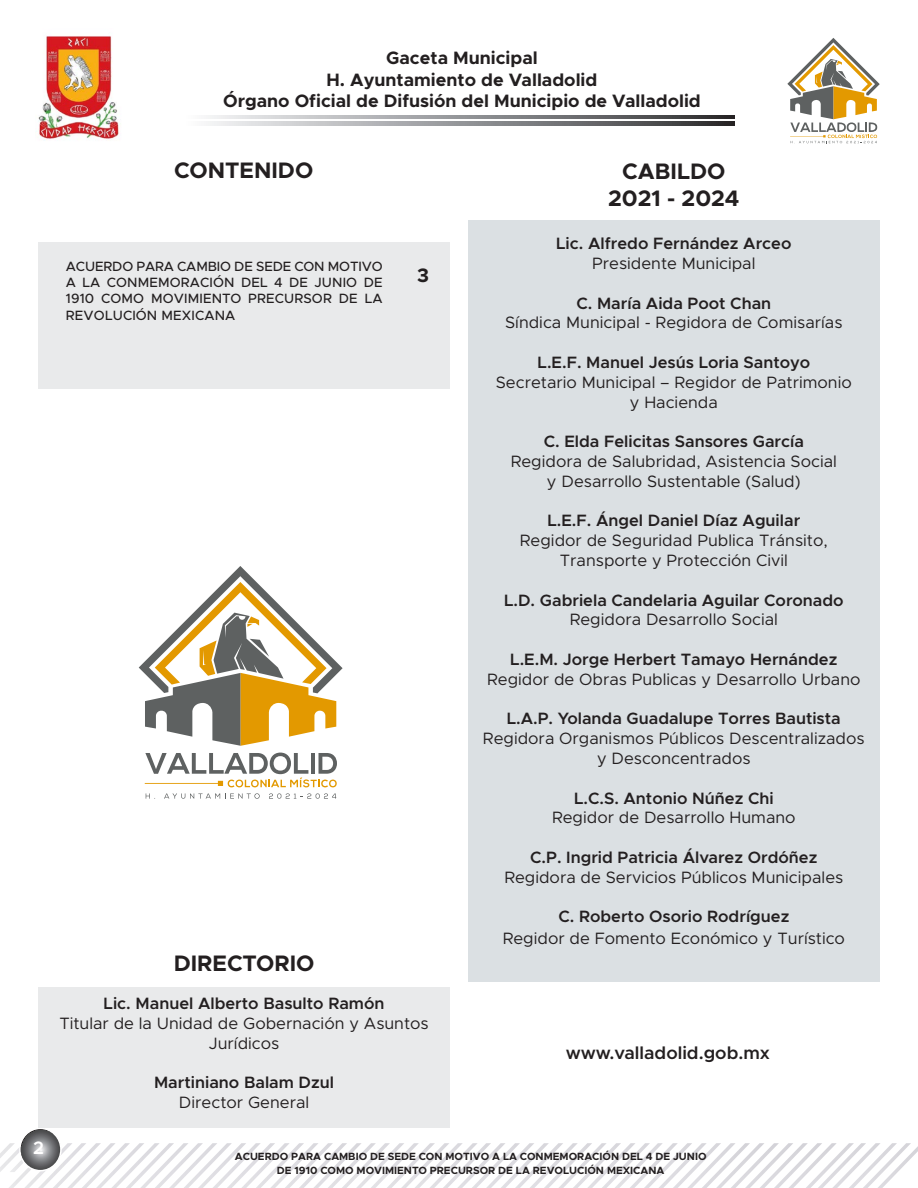
<style>
.page{position:relative;width:918px;height:1188px;background:#fff}
.page>*{position:absolute;margin:0;border:0;box-sizing:border-box;transform-origin:0 0}
.t1{font:700 22.5px "Metropolis";color:#231f20}
.t2{font:700 19.5px "Metropolis";color:#231f20}
.t3{font:700 18px/21.6px "Metropolis";color:#231f20;text-align:center}
.t4{font:600 18px "Metropolis";color:#231f20}
.t5{font:600 18px "Metropolis";color:#fff}
.t6{font:16.5px/19.8px "Metropolis";color:#231f20;text-align:center}
.t7{font:600 16.5px "Metropolis";color:#231f20}
.t8{font:500 13.5px/16.2px "Metropolis";letter-spacing:.01em;color:#231f20;text-align:justify}
.t9{font:500 13.5px "Metropolis";letter-spacing:-.01em;color:#231f20}
.t10{font:700 10.5px/14.4px "Metropolis";color:#231f20;text-align:center}
</style>
<div class="page">
<svg style="left:145px;top:753px;width:192px;height:34px"></svg>
<svg style="left:146px;top:793px;width:9px;height:6px"></svg>
<svg style="left:164px;top:793px;width:96px;height:6px"></svg>
<svg style="left:269px;top:793px;width:67px;height:6px"></svg>
<svg style="left:139px;top:566px;width:204px;height:180px"></svg>
<img style="left:36px;top:36px;width:83px;height:105px">
<svg style="left:208px;top:115px;width:526px;height:4px;background:#8f9093"></svg>
<svg style="left:208px;top:121px;width:526px;height:4px;background:#8f9093"></svg>
<img style="left:881px;top:1146px;width:37px;height:42px">
<img style="left:866px;top:1143px;width:15px;height:45px">
<img style="left:854px;top:1143px;width:12px;height:45px">
<img style="left:837px;top:1143px;width:17px;height:45px">
<img style="left:822px;top:1143px;width:15px;height:45px">
<img style="left:808px;top:1143px;width:14px;height:45px">
<img style="left:793px;top:1143px;width:15px;height:45px">
<img style="left:764px;top:1143px;width:29px;height:45px">
<img style="left:707px;top:1143px;width:57px;height:45px">
<img style="left:692px;top:1143px;width:15px;height:45px">
<img style="left:678px;top:1143px;width:14px;height:45px">
<img style="left:663px;top:1143px;width:15px;height:45px">
<img style="left:650px;top:1143px;width:13px;height:45px">
<img style="left:636px;top:1143px;width:14px;height:45px">
<img style="left:621px;top:1143px;width:15px;height:45px">
<img style="left:607px;top:1143px;width:14px;height:45px">
<img style="left:592px;top:1143px;width:15px;height:45px">
<img style="left:578px;top:1143px;width:14px;height:45px">
<img style="left:549px;top:1143px;width:29px;height:45px">
<img style="left:534px;top:1143px;width:15px;height:45px">
<img style="left:520px;top:1143px;width:14px;height:45px">
<img style="left:506px;top:1143px;width:14px;height:45px">
<img style="left:491px;top:1143px;width:15px;height:45px">
<img style="left:478px;top:1143px;width:13px;height:45px">
<img style="left:463px;top:1143px;width:15px;height:45px">
<img style="left:449px;top:1143px;width:14px;height:45px">
<img style="left:435px;top:1143px;width:14px;height:45px">
<img style="left:419px;top:1143px;width:16px;height:45px">
<img style="left:404px;top:1143px;width:15px;height:45px">
<img style="left:390px;top:1143px;width:14px;height:45px">
<img style="left:376px;top:1143px;width:14px;height:45px">
<img style="left:362px;top:1143px;width:14px;height:45px">
<img style="left:347px;top:1143px;width:15px;height:45px">
<img style="left:333px;top:1143px;width:14px;height:45px">
<img style="left:319px;top:1143px;width:14px;height:45px">
<img style="left:304px;top:1143px;width:15px;height:45px">
<img style="left:290px;top:1143px;width:14px;height:45px">
<img style="left:261px;top:1143px;width:29px;height:45px">
<img style="left:246px;top:1143px;width:15px;height:45px">
<img style="left:232px;top:1143px;width:14px;height:45px">
<img style="left:217px;top:1143px;width:15px;height:45px">
<img style="left:203px;top:1143px;width:14px;height:45px">
<img style="left:189px;top:1143px;width:14px;height:45px">
<img style="left:174px;top:1143px;width:15px;height:45px">
<img style="left:160px;top:1143px;width:14px;height:45px">
<img style="left:144px;top:1143px;width:16px;height:45px">
<img style="left:130px;top:1143px;width:14px;height:45px">
<img style="left:116px;top:1143px;width:14px;height:45px">
<img style="left:101px;top:1143px;width:15px;height:45px">
<img style="left:86px;top:1143px;width:15px;height:45px">
<img style="left:73px;top:1143px;width:13px;height:45px">
<img style="left:57px;top:1143px;width:16px;height:45px">
<img style="left:9px;top:1169px;width:48px;height:19px">
<img style="left:28px;top:1168px;width:14px;height:4px">
<img style="left:0;top:1148px;width:28px;height:26px">
<img style="left:0;top:1143px;width:15px;height:15px">
<svg style="left:20px;top:1128px;width:41px;height:43px"></svg>
<div style="left:19px;top:1128px;width:43px;height:43px;border:2px solid #fff;border-radius:50%"></div>
<svg style="left:787px;top:38px;width:93px;height:106px"></svg>
<div style="left:38px;top:242px;width:412px;height:147px;background:#e9eaeb"></div>
<div style="left:468px;top:221px;width:412px;height:761px;background:#dbe0e3"></div>
<div style="left:38px;top:987px;width:412px;height:141px;background:#e9eaeb"></div>
<p class="t3" style="left:223px;top:47px;width:479px">Gaceta Municipal<br>H. Ayuntamiento de Valladolid<br>Órgano Oficial de Difusión del Municipio de Valladolid</p>
<p class="t5" style="left:33px;top:1136px;width:12px">2</p>
<p class="t1" style="left:174px;top:156px;width:141px">CONTENIDO</p>
<p class="t1" style="left:622px;top:157px;width:105px">CABILDO</p>
<p class="t1" style="left:608px;top:184px;width:133px">2021 - 2024</p>
<p class="t9" style="left:66px;top:258px;width:318px">ACUERDO PARA CAMBIO DE SEDE CON MOTIVO</p>
<p class="t8" style="left:66px;top:274px;width:318px">A LA CONMEMORACIÓN DEL 4 DE JUNIO DE 1910 COMO MOVIMIENTO PRECURSOR DE LA REVOLUCIÓN MEXICANA</p>
<p class="t2" style="left:417px;top:263px;width:13px">3</p>
<p class="t1" style="left:174px;top:949px;width:142px">DIRECTORIO</p>
<p class="t7" style="left:104px;top:993px;width:282px">Lic. Manuel Alberto Basulto Ramón</p>
<p class="t6" style="left:59px;top:1013px;width:371px">Titular de la Unidad de Gobernación y Asuntos<br>Jurídicos</p>
<p class="t7" style="left:154px;top:1072px;width:182px">Martiniano Balam Dzul</p>
<p class="t6" style="left:179px;top:1092px;width:132px">Director General</p>
<p class="t7" style="left:556px;top:233px;width:237px">Lic. Alfredo Fernández Arceo</p>
<p class="t6" style="left:592px;top:253px;width:165px">Presidente Municipal</p>
<p class="t7" style="left:576px;top:293px;width:196px">C. María Aida Poot Chan</p>
<p class="t6" style="left:505px;top:313px;width:339px">Síndica Municipal - Regidora de Comisarías</p>
<p class="t7" style="left:538px;top:352px;width:274px">L.E.F. Manuel Jesús Loria Santoyo</p>
<p class="t6" style="left:496px;top:372px;width:358px">Secretario Municipal – Regidor de Patrimonio</p>
<p class="t6" style="left:630px;top:392px;width:90px">y Hacienda</p>
<p class="t7" style="left:544px;top:431px;width:262px">C. Elda Felicitas Sansores García</p>
<p class="t6" style="left:511px;top:451px;width:328px">Regidora de Salubridad, Asistencia Social</p>
<p class="t6" style="left:547px;top:471px;width:255px">y Desarrollo Sustentable (Salud)</p>
<p class="t7" style="left:547px;top:510px;width:254px">L.E.F. Ángel Daniel Díaz Aguilar</p>
<p class="t6" style="left:520px;top:531px;width:309px">Regidor de Seguridad Publica Tránsito,</p>
<p class="t6" style="left:560px;top:550px;width:230px">Transporte y Protección Civil</p>
<p class="t7" style="left:504px;top:590px;width:341px">L.D. Gabriela Candelaria Aguilar Coronado</p>
<p class="t6" style="left:570px;top:610px;width:210px">Regidora Desarrollo Social</p>
<p class="t7" style="left:510px;top:649px;width:329px">L.E.M. Jorge Herbert Tamayo Hernández</p>
<p class="t6" style="left:487px;top:669px;width:375px">Regidor de Obras Publicas y Desarrollo Urbano</p>
<p class="t7" style="left:507px;top:708px;width:335px">L.A.P. Yolanda Guadalupe Torres Bautista</p>
<p class="t6" style="left:483px;top:729px;width:383px">Regidora Organismos Públicos Descentralizados y Desconcentrados</p>
<p class="t7" style="left:574px;top:788px;width:201px">L.C.S. Antonio Núñez Chi</p>
<p class="t6" style="left:552px;top:808px;width:245px">Regidor de Desarrollo Humano</p>
<p class="t7" style="left:530px;top:847px;width:289px">C.P. Ingrid Patricia Álvarez Ordóñez</p>
<p class="t6" style="left:504px;top:867px;width:341px">Regidora de Servicios Públicos Municipales</p>
<p class="t7" style="left:558px;top:906px;width:232px">C. Roberto Osorio Rodríguez</p>
<p class="t6" style="left:503px;top:928px;width:344px">Regidor de Fomento Económico y Turístico</p>
<p class="t4" style="left:566px;top:1041px;width:206px">www.valladolid.gob.mx</p>
<p class="t10" style="left:235px;top:1149px;width:473px">ACUERDO PARA CAMBIO DE SEDE CON MOTIVO A LA CONMEMORACIÓN DEL 4 DE JUNIO<br>DE 1910 COMO MOVIMIENTO PRECURSOR DE LA REVOLUCIÓN MEXICANA</p>
</div>
